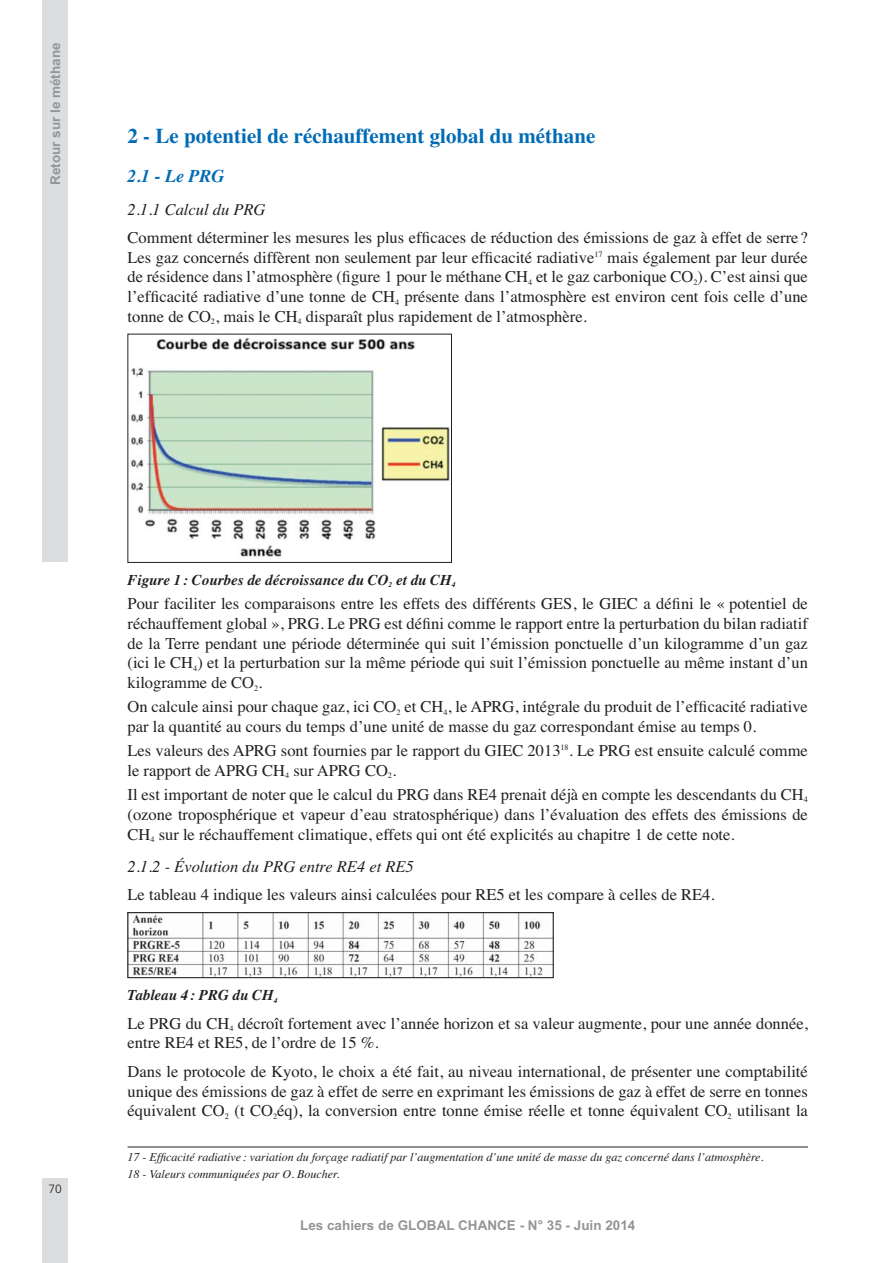
<style>
.page{position:relative;width:893px;height:1263px;background:#fff}
.page>*{position:absolute;margin:0;border:0;box-sizing:border-box;transform-origin:0 0}
.t1{font:700 21px "Times";color:#006bb6}
.t2{font:italic 700 18px "Times";color:#006bb6}
.t3{font:16.5px/19.8px "Times";color:#231f20;text-align:justify}
.t4{font:italic 16.5px "Times";color:#231f20}
.t5{font:italic 700 15px "Times";color:#231f20}
.t6{font:700 13.5px "Arial";color:#939598}
.t7{font:italic 12px/16.5px "Times";color:#231f20}
.t8{font:300 12px "Frutiger";color:#231f20}
</style>
<div class="page">
<div style="left:43px;top:1178px;width:25px;height:85px;background:#dcddde"></div>
<div style="left:43px;top:0;width:25px;height:561px;background:#dcddde"></div>
<img style="left:131px;top:337px;width:319px;height:220px">
<div style="left:128px;top:334px;width:324px;height:229px;border:1px solid #231f20"></div>
<img style="left:130px;top:914px;width:422px;height:62px">
<div style="left:128px;top:912px;width:426px;height:66px;border:1px solid #231f20"></div>
<hr style="left:128px;top:1146px;width:680px;height:1px;background:#231f20">
<p class="t6" style="left:48px;top:185px;width:144px;rotate:-90deg">Retour sur le méthane</p>
<p class="t1" style="left:128px;top:129px;width:469px">2 - Le potentiel de réchauffement global du méthane</p>
<p class="t2" style="left:128px;top:169px;width:98px">2.1 - Le PRG</p>
<p class="t4" style="left:128px;top:203px;width:139px">2.1.1 Calcul du PRG</p>
<p class="t3" style="left:128px;top:229px;width:682px">Comment déterminer les mesures les plus efficaces de réduction des émissions de gaz à effet de serre ?<br>Les gaz concernés diffèrent non seulement par leur efficacité radiative<sup>17</sup> mais également par leur durée de résidence dans l’atmosphère (figure 1 pour le méthane CH<sub>4</sub> et le gaz carbonique CO<sub>2</sub>). C’est ainsi que l’efficacité radiative d’une tonne de CH<sub>4</sub> présente dans l’atmosphère est environ cent fois celle d’une tonne de CO<sub>2</sub>, mais le CH<sub>4</sub> disparaît plus rapidement de l’atmosphère.</p>
<p class="t8" style="left:49px;top:1184px;width:15px">70</p>
<p class="t5" style="left:128px;top:574px;width:330px">Figure 1 : Courbes de décroissance du CO<sub>2</sub> et du CH<sub>4</sub></p>
<p class="t3" style="left:128px;top:595px;width:682px">Pour faciliter les comparaisons entre les effets des différents GES, le GIEC a défini le « potentiel de réchauffement global », PRG. Le PRG est défini comme le rapport entre la perturbation du bilan radiatif de la Terre pendant une période déterminée qui suit l’émission ponctuelle d’un kilogramme d’un gaz (ici le CH<sub>4</sub>) et la perturbation sur la même période qui suit l’émission ponctuelle au même instant d’un kilogramme de CO<sub>2</sub>.</p>
<p class="t3" style="left:128px;top:698px;width:682px">On calcule ainsi pour chaque gaz, ici CO<sub>2</sub> et CH<sub>4</sub>, le APRG, intégrale du produit de l’efficacité radiative par la quantité au cours du temps d’une unité de masse du gaz correspondant émise au temps 0.</p>
<p class="t3" style="left:128px;top:742px;width:682px">Les valeurs des APRG sont fournies par le rapport du GIEC 2013<sup>18</sup>. Le PRG est ensuite calculé comme le rapport de APRG CH<sub>4</sub> sur APRG CO<sub>2</sub>.</p>
<p class="t3" style="left:128px;top:786px;width:682px">Il est important de noter que le calcul du PRG dans RE4 prenait déjà en compte les descendants du CH<sub>4 </sub>(ozone troposphérique et vapeur d’eau stratosphérique) dans l’évaluation des effets des émissions de CH<sub>4</sub> sur le réchauffement climatique, effets qui ont été explicités au chapitre 1 de cette note.</p>
<p class="t4" style="left:128px;top:861px;width:288px">2.1.2 - Évolution du PRG entre RE4 et RE5</p>
<p class="t3" style="left:128px;top:886px;width:589px">Le tableau 4 indique les valeurs ainsi calculées pour RE5 et les compare à celles de RE4.</p>
<p class="t5" style="left:128px;top:990px;width:152px">Tableau 4 : PRG du CH<sub>4</sub></p>
<p class="t3" style="left:128px;top:1015px;width:682px">Le PRG du CH<sub>4</sub> décroît fortement avec l’année horizon et sa valeur augmente, pour une année donnée, entre RE4 et RE5, de l’ordre de 15 %.</p>
<p class="t3" style="left:128px;top:1063px;width:682px">Dans le protocole de Kyoto, le choix a été fait, au niveau international, de présenter une comptabilité unique des émissions de gaz à effet de serre en exprimant les émissions de gaz à effet de serre en tonnes équivalent CO<sub>2</sub> (t CO<sub>2</sub>éq), la conversion entre tonne émise réelle et tonne équivalent CO<sub>2</sub> utilisant la</p>
<p class="t7" style="left:128px;top:1150px;width:637px">17 - Efficacité radiative : variation du forçage radiatif par l’augmentation d’une unité de masse du gaz concerné dans l’atmosphère.<br>18 - Valeurs communiquées par O. Boucher.</p>
<p class="t6" style="left:300px;top:1218px;width:337px">Les cahiers de GLOBAL CHANCE - N° 35 - Juin 2014</p>
</div>
